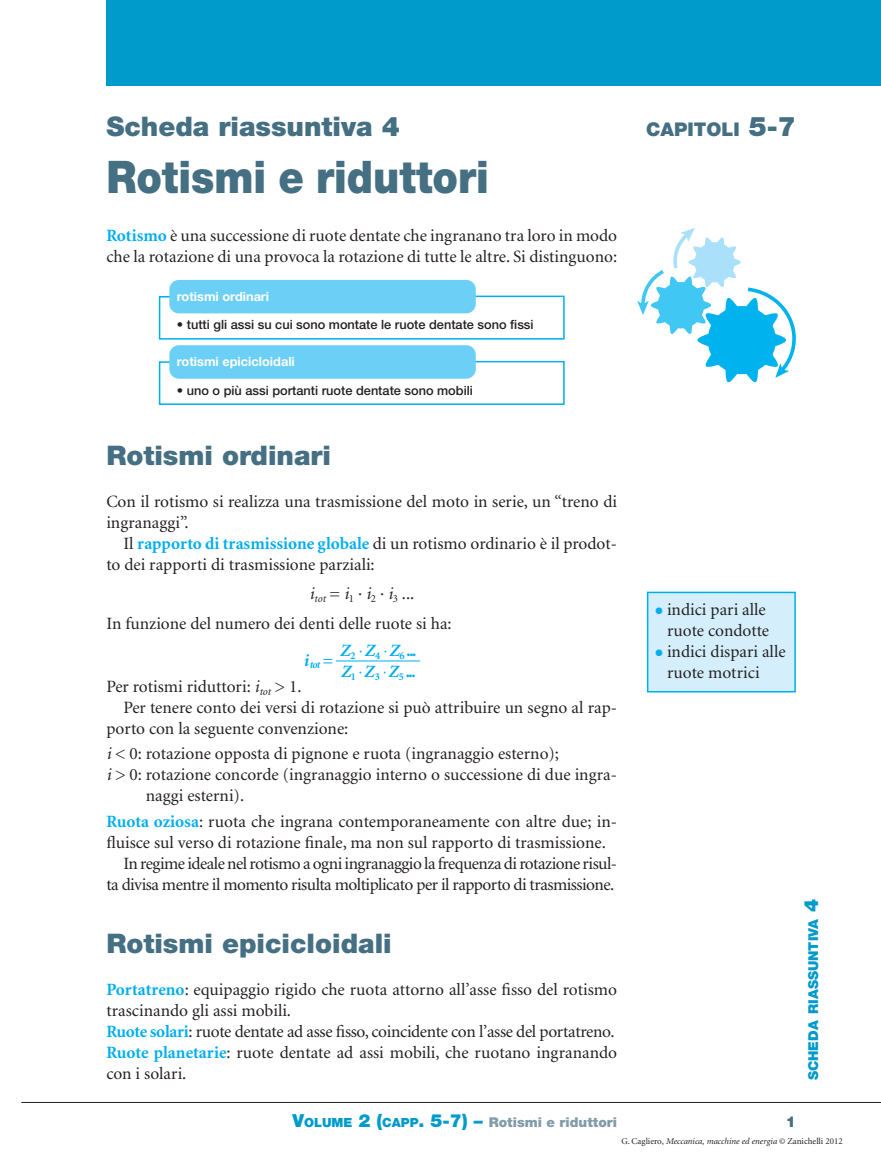
<style>
.page{position:relative;width:881px;height:1174px;background:#fff}
.page>*{position:absolute;margin:0;border:0;box-sizing:border-box;transform-origin:0 0}
.t1{font:900 45px "Helvetica Neue";color:#456f82;scale:.9 1}
.t2{font:900 27px "Helvetica Neue";color:#456f82}
.t3{font:900 18.9px "Helvetica Neue";color:#456f82}
.t4{font:17.25px/21px "Minion";color:#231f20}
.t5{font:17.25px "Minion";letter-spacing:-.03em;color:#231f20}
.t6{font:italic 700 17.25px/21.1px "Minion";color:#00aeef}
.t7{font:17.25px/21.1px "Symbol";color:#00aeef}
.t8{font:900 15px "Helvetica Neue";color:#456f82}
.t9{font:900 13.65px "Helvetica Neue";color:#009bca}
.t10{font:900 13.5px "Helvetica Neue";color:#839ca9}
.t11{font:500 12.75px "Helvetica Neue";color:#231f20}
.t12{font:700 12.75px "Helvetica Neue";color:#fff}
.t13{font:700 10.5px "Minion";color:#00aeef}
.t14{font:italic 700 10.5px "Minion";color:#00aeef}
.t15{font:italic 9px "Minion";color:#231f20}
.s1{font-size:27px}
.s2{font-weight:700;color:#00aeef}
.s3{font-weight:400}
.s4{font-style:italic}
.s5{font-style:normal}
.s6{font-family:"Euclid";color:#00aeef}
.s7{font-size:19.5px}
.s8{font-size:18px;color:#009bca}
.s9{font-size:12.6px;color:#009bca}
</style>
<div class="page">
<hr style="left:21px;top:1102px;width:859px;height:1px;background:#231f20">
<div style="left:106px;top:0;width:774px;height:85px;background:#009bca"></div>
<svg style="left:159px;top:295px;width:405px;height:110px"></svg>
<div style="left:169px;top:280px;width:306px;height:33px;background:#6bcff6;border-radius:10px"></div>
<div style="left:169px;top:345px;width:306px;height:34px;background:#6bcff6;border-radius:10px"></div>
<hr style="left:336px;top:660px;width:84px;height:1px;background:#00aeef">
<svg style="left:637px;top:228px;width:158px;height:154px"></svg>
<div style="left:647px;top:592px;width:147px;height:99px;background:#d4effb"></div>
<div style="left:646px;top:591px;width:149px;height:101px;border:2px solid #00aeef"></div>
<h2 class="t2" style="left:106px;top:110px;width:295px">Scheda riassuntiva 4</h2>
<p class="t3" style="left:646px;top:118px;width:151px">CAPITOLI <span class="s1">5-7</span></p>
<h1 class="t1" style="left:106px;top:150px;width:426px">Rotismi e riduttori</h1>
<p class="t4" style="left:106px;top:225px;width:512px"><span class="s2">Rotismo</span> è una successione di ruote dentate che ingranano tra loro in modo che la rotazione di una provoca la rotazione di tutte le altre. Si distinguono:</p>
<p class="t12" style="left:177px;top:288px;width:94px">rotismi ordinari</p>
<p class="t11" style="left:177px;top:317px;width:358px"><span class="s3">•</span> tutti gli assi su cui sono montate le ruote dentate sono fissi</p>
<p class="t12" style="left:177px;top:353px;width:119px">rotismi epicicloidali</p>
<p class="t11" style="left:177px;top:383px;width:297px"><span class="s3">•</span> uno o più assi portanti ruote dentate sono mobili</p>
<h2 class="t2" style="left:106px;top:439px;width:226px">Rotismi ordinari</h2>
<p class="t4" style="left:106px;top:491px;width:512px">Con il rotismo si realizza una trasmissione del moto in serie, un “treno di ingranaggi”.</p>
<p class="t4" style="left:106px;top:533px;width:512px;text-indent:17px">Il <span class="s2">rapporto di trasmissione globale</span> di un rotismo ordinario è il prodot&shy;to dei rapporti di trasmissione parziali:</p>
<p class="t4" style="left:106px;top:579px;width:347px;line-height:29.5px;text-indent:203px"><span class="s4">i</span><sub>tot</sub> = <span class="s4">i</span><sub>1</sub> · <span class="s4">i</span><sub>2</sub> · <span class="s4">i</span><sub>3</sub> ...<br>In funzione del numero dei denti delle ruote si ha:</p>
<p class="t6" style="left:303px;top:650px;width:30px">i =</p>
<p class="t6" style="left:340px;top:640px;width:78px">Z Z Z<span class="s5">...<br></span>Z Z Z<span class="s5">...</span></p>
<p class="t7" style="left:358px;top:639px;width:31px">⋅ ⋅ ⋅ ⋅</p>
<p class="t13" style="left:350px;top:650px;width:7px">2</p>
<p class="t13" style="left:375px;top:650px;width:7px">4</p>
<p class="t13" style="left:399px;top:650px;width:7px">6</p>
<p class="t13" style="left:351px;top:671px;width:7px">1</p>
<p class="t13" style="left:374px;top:671px;width:7px">3</p>
<p class="t13" style="left:399px;top:671px;width:7px">5</p>
<p class="t14" style="left:309px;top:659px;width:12px">tot</p>
<p class="t4" style="left:106px;top:676px;width:197px">Per rotismi riduttori: <span class="s4">i</span><sub>tot</sub> &gt; 1.</p>
<p class="t4" style="left:123px;top:697px;width:495px">Per tenere conto dei versi di rotazione si può attribuire un segno al rap-</p>
<p class="t4" style="left:106px;top:718px;width:243px">porto con la seguente convenzione:</p>
<p class="t4" style="left:106px;top:744px;width:454px"><span class="s4">i</span> &lt; 0: rotazione opposta di pignone e ruota (ingranaggio esterno);</p>
<p class="t4" style="left:106px;top:765px;width:512px"><span class="s4">i</span> &gt; 0: rotazione concorde (ingranaggio interno o successione di due ingra-</p>
<p class="t4" style="left:146px;top:786px;width:100px">naggi esterni).</p>
<p class="t4" style="left:106px;top:811px;width:512px"><span class="s2">Ruota oziosa</span>: ruota che ingrana contemporaneamente con altre due; in-</p>
<p class="t4" style="left:106px;top:832px;width:501px">fluisce sul verso di rotazione finale, ma non sul rapporto di trasmissione.</p>
<p class="t5" style="left:123px;top:854px;width:495px">In regime ideale nel rotismo a ogni ingranaggio la frequenza di rotazione risul-</p>
<p class="t5" style="left:106px;top:875px;width:509px">ta divisa mentre il momento risulta moltiplicato per il rapporto di trasmissione.</p>
<h2 class="t2" style="left:106px;top:927px;width:287px">Rotismi epicicloidali</h2>
<p class="t4" style="left:106px;top:979px;width:512px"><span class="s2">Portatreno</span>: equipaggio rigido che ruota attorno all’asse fisso del rotismo trascinando gli assi mobili.<br><span class="s2">Ruote solari</span>: ruote dentate ad asse fisso, coincidente con l’asse del portatreno.<br><span class="s2">Ruote planetarie</span>: ruote dentate ad assi mobili, che ruotano ingranando con i solari.</p>
<p class="t4" style="left:654px;top:599px;width:116px;text-align:right"><span class="s6">•</span> indici pari alle ruote condotte</p>
<p class="t4" style="left:666px;top:641px;width:120px;text-indent:-12px"><span class="s6">•</span> indici dispari alle ruote motrici</p>
<p class="t9" style="left:805px;top:1080px;width:183px;rotate:-90deg">SCHEDA RIASSUNTIVA <span class="s7">4</span></p>
<p class="t10" style="left:292px;top:1114px;width:326px"><span class="s8">V</span><span class="s9">OLUME</span> <span class="s8">2 (</span><span class="s9">CAPP</span><span class="s8">.</span> <span class="s8">5-7) –</span> Rotismi e riduttori</p>
<p class="t8" style="left:785px;top:1112px;width:12px">1</p>
<p class="t15" style="left:621px;top:1136px;width:223px"><span class="s5">G. Cagliero,</span> Meccanica, macchine ed energia <span class="s5">© Zanichelli 2012</span></p>
</div>
